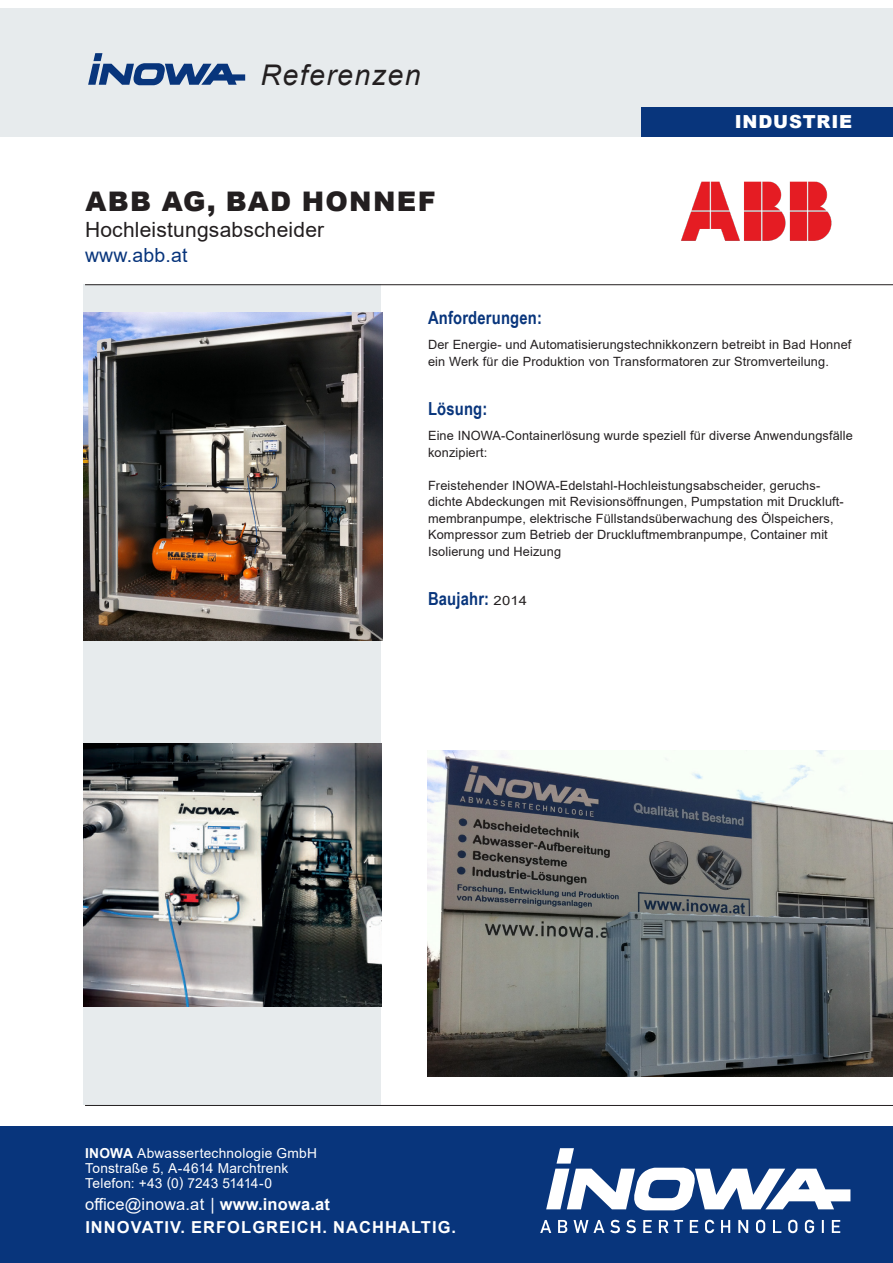
<style>
.page{position:relative;width:893px;height:1263px;background:#fff}
.page>*{position:absolute;margin:0;border:0;box-sizing:border-box;transform-origin:0 0}
.t1{font:italic 28.5px "Arial";letter-spacing:.05em;color:#231f20}
.t2{font:900 27px "Arial";letter-spacing:.05em;color:#231f20}
.t3{font:21px "Arial";letter-spacing:.01em;color:#231f20}
.t4{font:19.5px "Arial";letter-spacing:.01em;color:#08357c}
.t5{font:700 18px "Arial Narrow";letter-spacing:.01em;color:#08357c}
.t6{font:900 18px "Arial";letter-spacing:.045em;color:#fff}
.t7{font:700 16.5px "Arial";letter-spacing:.065em;color:#fff}
.t8{font:16.5px "Arial";letter-spacing:.01em;color:#fff}
.t9{font:13.65px "Arial";letter-spacing:.015em;color:#fff}
.t10{font:12.75px/16.5px "Arial";letter-spacing:.01em;color:#231f20}
.s1{font-family:"Arial";font-weight:400;font-size:12.75px;color:#231f20}
.s2{font-weight:700}
</style>
<div class="page">
<div style="left:84px;top:284px;width:297px;height:821px;background:#e7ebed"></div>
<div style="left:0;top:1127px;width:893px;height:136px;background:#08357c"></div>
<svg style="left:546px;top:1148px;width:304px;height:62px"></svg>
<svg style="left:659px;top:1220px;width:9px;height:13px"></svg>
<svg style="left:832px;top:1220px;width:8px;height:13px"></svg>
<svg style="left:690px;top:1220px;width:8px;height:13px"></svg>
<svg style="left:822px;top:1220px;width:2px;height:13px"></svg>
<svg style="left:773px;top:1220px;width:8px;height:13px"></svg>
<svg style="left:738px;top:1220px;width:10px;height:13px"></svg>
<svg style="left:721px;top:1220px;width:9px;height:13px"></svg>
<svg style="left:674px;top:1220px;width:9px;height:13px"></svg>
<svg style="left:643px;top:1220px;width:9px;height:13px"></svg>
<svg style="left:558px;top:1220px;width:62px;height:13px"></svg>
<svg style="left:540px;top:1220px;width:11px;height:13px"></svg>
<svg style="left:756px;top:1220px;width:9px;height:13px"></svg>
<svg style="left:705px;top:1220px;width:9px;height:13px"></svg>
<svg style="left:788px;top:1220px;width:9px;height:13px"></svg>
<svg style="left:805px;top:1220px;width:9px;height:13px"></svg>
<svg style="left:626px;top:1220px;width:10px;height:13px"></svg>
<div style="left:0;top:9px;width:893px;height:128px;background:#e7ebed"></div>
<img style="left:427px;top:750px;width:466px;height:326px">
<hr style="left:85px;top:284px;width:808px;height:1px;background:#231f20">
<hr style="left:85px;top:1105px;width:808px;height:1px;background:#231f20">
<div style="left:641px;top:107px;width:252px;height:30px;background:#08357c"></div>
<img style="left:84px;top:313px;width:298px;height:327px">
<svg style="left:88px;top:53px;width:157px;height:32px"></svg>
<img style="left:84px;top:743px;width:298px;height:264px">
<img style="left:681px;top:181px;width:151px;height:60px">
<p class="t1" style="left:260px;top:56px;width:162px">Referenzen</p>
<p class="t2" style="left:86px;top:182px;width:352px">ABB AG, BAD HONNEF</p>
<p class="t3" style="left:85px;top:215px;width:241px">Hochleistungsabscheider</p>
<p class="t4" style="left:85px;top:242px;width:104px">www.abb.at</p>
<p class="t6" style="left:735px;top:109px;width:119px">INDUSTRIE</p>
<p class="t5" style="left:428px;top:304px;width:115px">Anforderungen:</p>
<p class="t10" style="left:428px;top:337px;width:425px">Der Energie- und Automatisierungstechnikkonzern betreibt in Bad Honnef ein Werk für die Produktion von Transformatoren zur Stromverteilung.</p>
<p class="t5" style="left:428px;top:395px;width:61px">Lösung:</p>
<p class="t10" style="left:428px;top:428px;width:426px">Eine INOWA-Containerlösung wurde speziell für diverse Anwendungsfälle konzipiert:</p>
<p class="t10" style="left:428px;top:477px;width:417px">Freistehender INOWA-Edelstahl-Hochleistungsabscheider, geruchs&shy;dichte Abdeckungen mit Revisionsöffnungen, Pumpstation mit Druckluft&shy;membranpumpe, elektrische Füllstandsüberwachung des Ölspeichers, Kompressor zum Betrieb der Druckluftmembranpumpe, Container mit Isolierung und Heizung</p>
<p class="t5" style="left:428px;top:585px;width:100px">Baujahr: <span class="s1">2014</span></p>
<p class="t9" style="left:85px;top:1144px;width:233px"><span class="s2">INOWA</span> Abwassertechnologie GmbH</p>
<p class="t9" style="left:85px;top:1159px;width:205px">Tonstraße 5, A-4614 Marchtrenk</p>
<p class="t9" style="left:85px;top:1174px;width:189px">Telefon: +43 (0) 7243 51414-0</p>
<p class="t8" style="left:85px;top:1192px;width:246px">office@inowa.at | <span class="s2">www.inowa.at</span></p>
<p class="t7" style="left:85px;top:1215px;width:372px">INNOVATIV. ERFOLGREICH. NACHHALTIG.</p>
</div>
